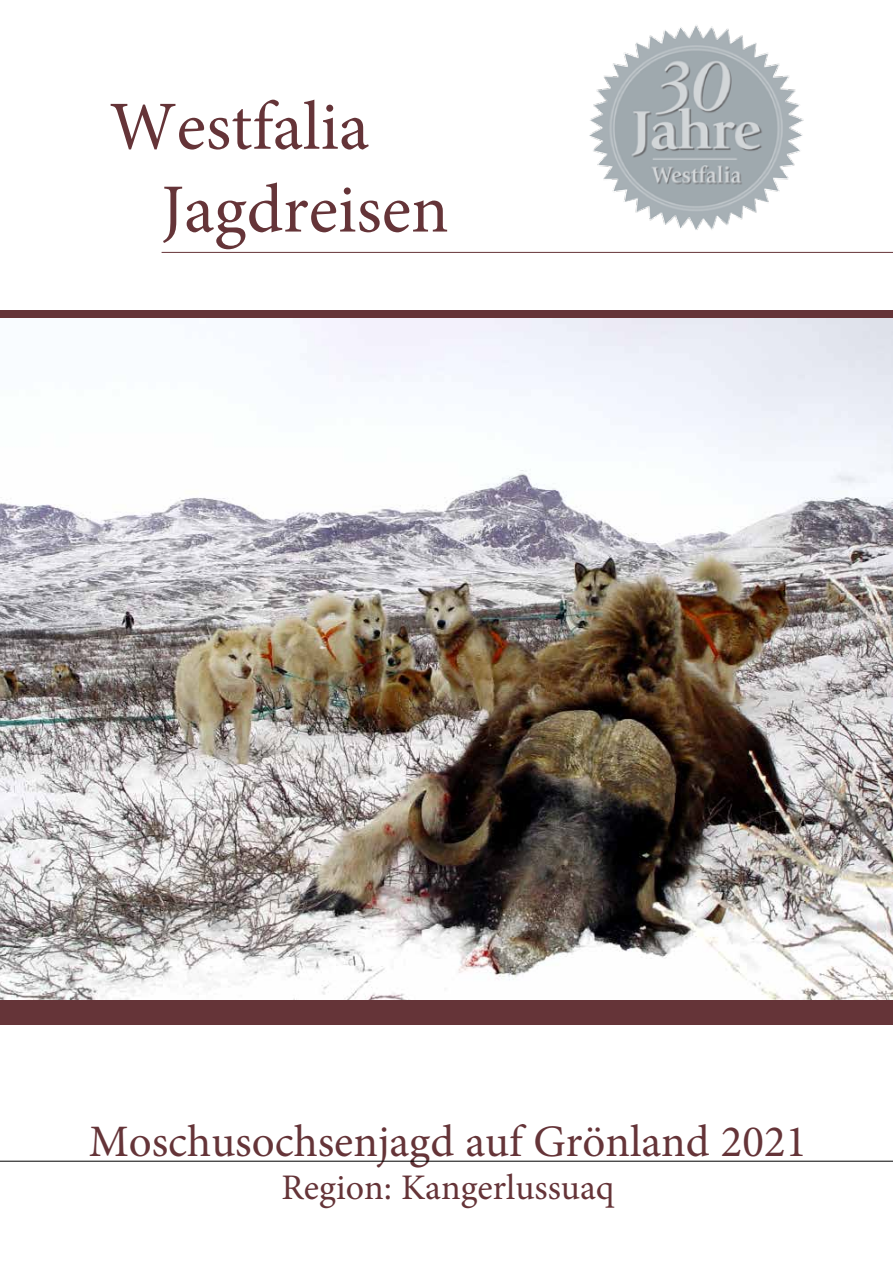
<style>
.page{position:relative;width:893px;height:1263px;background:#fff}
.page>*{position:absolute;margin:0;border:0;box-sizing:border-box;transform-origin:0 0}
.t1{font:69px/82.8px "Minion Pro";color:#653438}
.t2{font:45px "Minion Pro";color:#653438}
.t3{font:36px "Minion Pro";color:#653438}
</style>
<div class="page">
<div style="left:0;top:310px;width:893px;height:9px;background:#653438"></div>
<div style="left:0;top:999px;width:893px;height:26px;background:#653438"></div>
<hr style="left:162px;top:252px;width:731px;height:1px;background:#653438">
<hr style="left:0;top:1161px;width:893px;height:1px;background:#000">
<img style="left:589px;top:25px;width:215px;height:205px">
<img style="left:0;top:319px;width:893px;height:680px">
<h1 class="t1" style="left:161px;top:86px;width:289px;text-indent:-52px">Westfalia<br>Jagdreisen</h1>
<p class="t2" style="left:89px;top:1111px;width:720px">Moschusochsenjagd auf Grönland 2021</p>
<p class="t3" style="left:282px;top:1163px;width:334px">Region: Kangerlussuaq</p>
</div>
